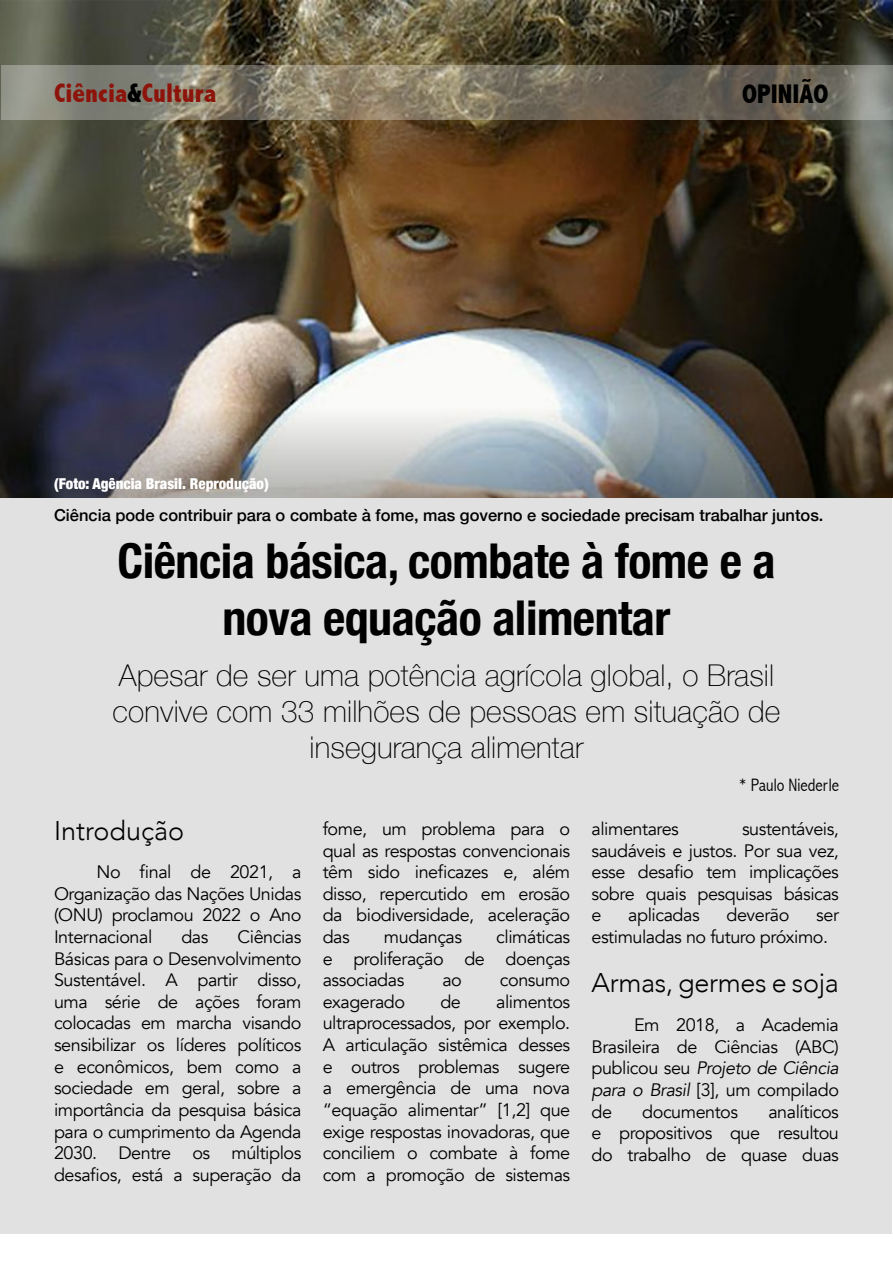
<style>
.page{position:relative;width:893px;height:1263px;background:#fff}
.page>*{position:absolute;margin:0;border:0;box-sizing:border-box;transform-origin:0 0}
.t1{font:700 condensed 48px/57.6px "Helvetica Neue";letter-spacing:-.01em;color:#000;text-align:center}
.t2{font:100 30px/36px "Helvetica Neue";letter-spacing:.005em;color:#000;text-align:center}
.t3{font:300 27px "Avenir";letter-spacing:-.01em;color:#000}
.t4{font:800 condensed 27px "Abadi";color:#8d140b}
.t5{font:800 condensed 27px "Abadi";color:#000}
.t6{font:18px/21.6px "Avenir";letter-spacing:-.025em;color:#000;text-align:justify}
.t7{font:300 condensed 18px "Abadi";color:#000}
.t8{font:500 16.5px "Helvetica Neue";color:#000}
.t9{font:900 condensed 15px "Helvetica Neue";color:#fff}
.s1{color:#000}
.s2{font-style:italic}
</style>
<div class="page">
<div style="left:0;top:474px;width:892px;height:759px;background:#e1e1e1"></div>
<img style="left:0;top:0;width:893px;height:399px">
<img style="left:0;top:399px;width:893px;height:99px">
<svg style="left:1px;top:66px;width:892px;height:54px;background:#80796a"></svg>
<h3 class="t4" style="left:54px;top:77px;width:164px">Ciência<span class="s1">&amp;</span>Cultura</h3>
<h3 class="t5" style="left:742px;top:78px;width:88px">OPINIÃO</h3>
<p class="t9" style="left:54px;top:471px;width:216px">(Foto: Agência Brasil. Reprodução)</p>
<p class="t8" style="left:54px;top:502px;width:771px">Ciência pode contribuir para o combate à fome, mas governo e sociedade precisam trabalhar juntos.</p>
<h1 class="t1" style="left:117px;top:528px;width:660px">Ciência básica, combate à fome e a nova equação alimentar</h1>
<h2 class="t2" style="left:112px;top:656px;width:669px">Apesar de ser uma potência agrícola global, o Brasil convive com 33 milhões de pessoas em situação de insegurança alimentar</h2>
<p class="t7" style="left:739px;top:775px;width:102px">* Paulo Niederle</p>
<h3 class="t3" style="left:54px;top:814px;width:132px">Introdução</h3>
<p class="t6" style="left:54px;top:861px;width:249px;text-indent:43px">No final de 2021, a Organização das Nações Unidas (ONU) proclamou 2022 o Ano Internacional</p>
<p class="t6" style="left:181px;top:926px;width:29px">das</p>
<p class="t6" style="left:54px;top:926px;width:249px;text-indent:184px">Ciências Básicas para o Desenvolvimento Sustentável. A partir disso, uma série de ações foram colocadas em marcha visando sensibilizar os líderes políticos e econômicos, bem como a sociedade em geral, sobre a importância da pesquisa básica para o cumprimento da Agenda 2030. Dentre os múltiplos desafios, está a superação da</p>
<p class="t6" style="left:323px;top:818px;width:249px">fome, um problema para o qual as respostas convencionais têm sido ineficazes e, além disso, repercutido em erosão da biodiversidade, aceleração das</p>
<p class="t6" style="left:323px;top:926px;width:249px;text-indent:174px">climáticas e proliferação de doenças associadas</p>
<p class="t6" style="left:384px;top:926px;width:80px">mudanças</p>
<p class="t6" style="left:442px;top:969px;width:21px">ao</p>
<p class="t6" style="left:500px;top:969px;width:72px">consumo</p>
<p class="t6" style="left:323px;top:991px;width:249px;text-indent:173px">alimentos ultraprocessados, por exemplo.<br>A articulação sistêmica desses e outros problemas sugere a emergência de uma nova “equação alimentar” [1,2] que exige respostas inovadoras, que conciliem o combate à fome com a promoção de sistemas</p>
<p class="t6" style="left:323px;top:991px;width:84px">exagerado</p>
<p class="t6" style="left:440px;top:991px;width:22px">de</p>
<p class="t6" style="left:591px;top:818px;width:89px">alimentares</p>
<p class="t6" style="left:591px;top:818px;width:249px;text-indent:151px">sustentáveis, saudáveis e justos. Por sua vez, esse desafio tem implicações sobre quais pesquisas básicas e</p>
<p class="t6" style="left:628px;top:905px;width:73px">aplicadas</p>
<p class="t6" style="left:726px;top:905px;width:64px">deverão</p>
<p class="t6" style="left:591px;top:905px;width:249px;text-indent:225px">ser estimuladas no futuro próximo.</p>
<h3 class="t3" style="left:591px;top:967px;width:249px">Armas, germes e soja</h3>
<p class="t6" style="left:591px;top:1014px;width:249px;text-indent:43px">Em 2018, a Academia Brasileira de Ciências (ABC) publicou seu <span class="s2">Projeto de Ciência para o Brasil</span> [3], um compilado de</p>
<p class="t6" style="left:591px;top:1101px;width:249px;text-indent:177px">analíticos e propositivos que resultou do trabalho de quase duas</p>
<p class="t6" style="left:642px;top:1101px;width:97px">documentos</p>
</div>
